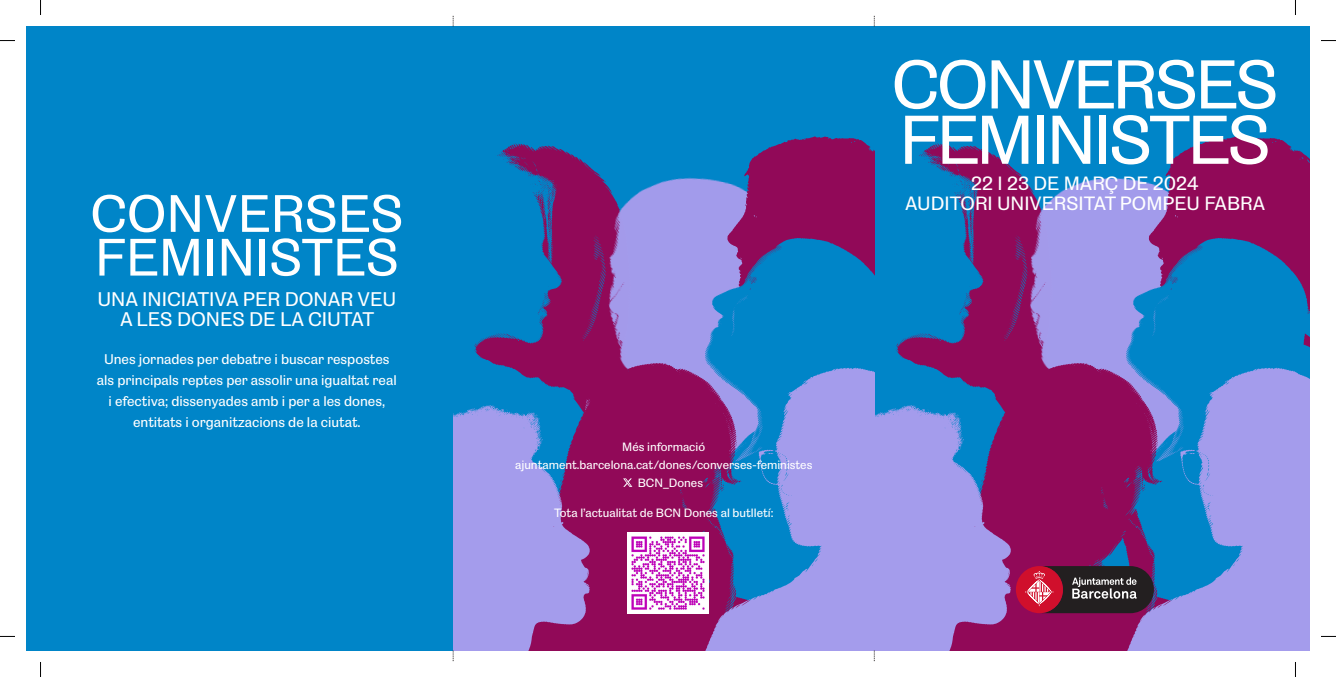
<style>
.page{position:relative;width:1336px;height:677px;background:#fff}
.page>*{position:absolute;margin:0;border:0;box-sizing:border-box;transform-origin:0 0}
.t1{font:68.6px "Salmanazar";letter-spacing:-.045em;color:#fff}
.t2{font:52.4px "Salmanazar";color:#fff}
.t3{font:19.7px "Salmanazar";color:#fff}
.t4{font:19.2px "Salmanazar";color:#fff}
.t5{font:14px "Salmanazar";color:#fff}
.t6{font:12px "Salmanazar";color:#fff}
</style>
<div class="page">
<div style="left:26px;top:26px;width:1283px;height:624px;background:#0085c8"></div>
<img style="left:1013px;top:168px;width:125px;height:189px">
<img style="left:1138px;top:136px;width:171px;height:87px">
<img style="left:896px;top:144px;width:117px;height:216px">
<img style="left:1120px;top:223px;width:189px;height:134px">
<img style="left:907px;top:357px;width:214px;height:293px">
<img style="left:874px;top:395px;width:147px;height:255px">
<img style="left:1121px;top:335px;width:188px;height:315px">
<img style="left:587px;top:164px;width:121px;height:193px">
<img style="left:708px;top:136px;width:166px;height:87px">
<img style="left:474px;top:144px;width:113px;height:215px">
<img style="left:691px;top:223px;width:183px;height:134px">
<img style="left:485px;top:357px;width:208px;height:293px">
<img style="left:453px;top:395px;width:142px;height:255px">
<img style="left:693px;top:335px;width:181px;height:315px">
<svg style="left:1015px;top:565px;width:138px;height:48px"></svg>
<img style="left:628px;top:532px;width:80px;height:81px">
<svg style="left:623px;top:478px;width:9px;height:8px"></svg>
<svg style="left:0;top:40px;width:15px;height:1px"></svg>
<svg style="left:1321px;top:40px;width:14px;height:1px"></svg>
<svg style="left:0;top:635px;width:15px;height:2px"></svg>
<svg style="left:1321px;top:635px;width:14px;height:2px"></svg>
<svg style="left:40px;top:0;width:1px;height:15px"></svg>
<svg style="left:40px;top:662px;width:1px;height:14px"></svg>
<svg style="left:1295px;top:0;width:1px;height:15px"></svg>
<svg style="left:1295px;top:662px;width:1px;height:14px"></svg>
<p class="t2" style="left:90px;top:174px;width:314px">CONVERSES</p>
<p class="t2" style="left:95px;top:218px;width:305px">FEMINISTES</p>
<p class="t3" style="left:97px;top:284px;width:300px">UNA INICIATIVA PER DONAR VEU</p>
<p class="t3" style="left:120px;top:304px;width:256px">A LES DONES DE LA CIUTAT</p>
<p class="t5" style="left:104px;top:348px;width:287px">Unes jornades per debatre i buscar respostes</p>
<p class="t5" style="left:97px;top:369px;width:301px">als principals reptes per assolir una igualtat real</p>
<p class="t5" style="left:109px;top:390px;width:278px">i efectiva; dissenyades amb i per a les dones,</p>
<p class="t5" style="left:133px;top:411px;width:229px">entitats i organitzacions de la ciutat.</p>
<p class="t1" style="left:891px;top:33px;width:388px">CONVERSES</p>
<p class="t1" style="left:899px;top:88px;width:373px">FEMINISTES</p>
<p class="t4" style="left:971px;top:168px;width:229px">22 I 23 DE MARÇ DE 2024</p>
<p class="t4" style="left:905px;top:188px;width:361px">AUDITORI UNIVERSITAT POMPEU FABRA</p>
<p class="t6" style="left:622px;top:437px;width:84px">Més informació</p>
<p class="t6" style="left:515px;top:455px;width:299px">ajuntament.barcelona.cat/dones/converses-feministes</p>
<p class="t6" style="left:638px;top:473px;width:67px">BCN_Dones</p>
<p class="t6" style="left:554px;top:503px;width:221px">Tota l’actualitat de BCN Dones al butlletí:</p>
</div>
